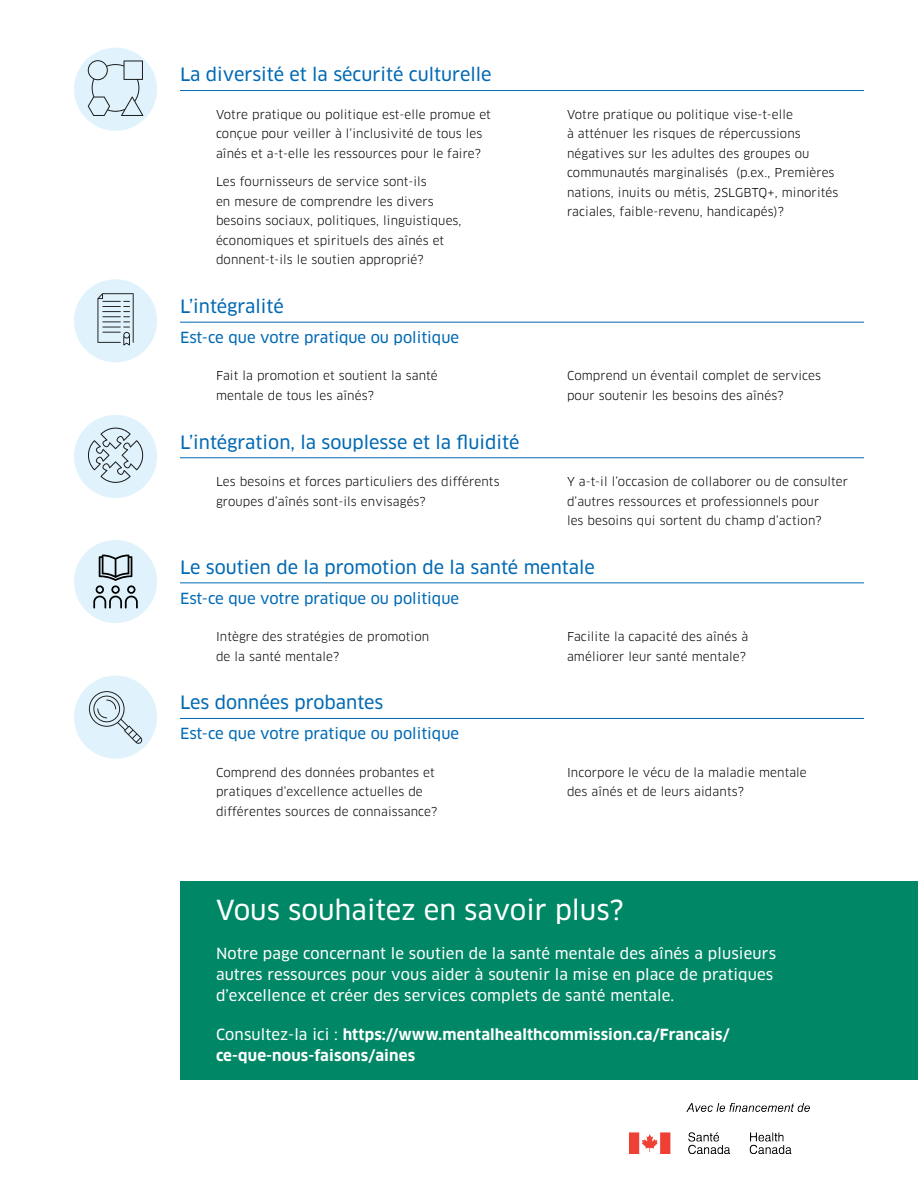
<style>
.page{position:relative;width:918px;height:1188px;background:#fff}
.page>*{position:absolute;margin:0;border:0;box-sizing:border-box;transform-origin:0 0}
.t1{font:27px "Clan OT News";color:#fff}
.H3-underline{font:18px "Clan OT News";color:#0069b3}
.t2{font:15px/21px "Clan OT News";letter-spacing:.01em;color:#fff}
.t3{font:15px "Clan OT News";color:#0069b3}
.t4{font:700 15px/21px "Clan OT";letter-spacing:.01em;color:#fff}
.UL-Check_Box{font:12px/19.5px "Clan OT";letter-spacing:.01em;color:#000}
.s1{font-family:"Clan OT News";font-weight:400}
</style>
<div class="page">
<hr style="left:180px;top:90px;width:684px;height:1px;background:#0069b3">
<hr style="left:180px;top:322px;width:684px;height:1px;background:#0069b3">
<hr style="left:180px;top:457px;width:684px;height:1px;background:#0069b3">
<hr style="left:180px;top:583px;width:684px;height:1px;background:#0069b3">
<hr style="left:180px;top:718px;width:684px;height:1px;background:#0069b3">
<div style="left:74px;top:48px;width:83px;height:83px;background:#e0f3fd;border-radius:50%"></div>
<svg style="left:88px;top:60px;width:55px;height:56px"></svg>
<div style="left:74px;top:279px;width:83px;height:83px;background:#e0f3fd;border-radius:50%"></div>
<svg style="left:97px;top:293px;width:37px;height:52px"></svg>
<div style="left:74px;top:415px;width:83px;height:83px;background:#e0f3fd;border-radius:50%"></div>
<svg style="left:88px;top:428px;width:55px;height:55px"></svg>
<div style="left:74px;top:540px;width:83px;height:83px;background:#e0f3fd;border-radius:50%"></div>
<svg style="left:93px;top:555px;width:45px;height:54px"></svg>
<div style="left:74px;top:676px;width:83px;height:83px;background:#e0f3fd;border-radius:50%"></div>
<svg style="left:89px;top:691px;width:53px;height:53px"></svg>
<div style="left:180px;top:881px;width:738px;height:198px;background:#008765"></div>
<img style="left:630px;top:1103px;width:180px;height:50px">
<p class="H3-underline" style="left:180px;top:64px;width:313px">La diversité et la sécurité culturelle</p>
<p class="UL-Check_Box" style="left:216px;top:105px;width:276px">Votre pratique ou politique est-elle promue et conçue pour veiller à l’inclusivité de tous les aînés et a-t-elle les ressources pour le faire?</p>
<p class="UL-Check_Box" style="left:216px;top:172px;width:247px">Les fournisseurs de service sont-ils<br>en mesure de comprendre les divers besoins sociaux, politiques, linguistiques, économiques et spirituels des aînés et donnent-t-ils le soutien approprié?</p>
<p class="UL-Check_Box" style="left:567px;top:105px;width:273px">Votre pratique ou politique vise-t-elle<br>à atténuer les risques de répercussions négatives sur les adultes des groupes ou communautés marginalisés (p.ex., Premières nations, inuits ou métis, 2SLGBTQ+, minorités raciales, faible-revenu, handicapés)?</p>
<p class="H3-underline" style="left:180px;top:296px;width:105px">L’intégralité</p>
<h4 class="t3" style="left:180px;top:329px;width:281px">Est-ce que votre pratique ou politique</h4>
<p class="UL-Check_Box" style="left:216px;top:366px;width:223px">Fait la promotion et soutient la santé mentale de tous les aînés?</p>
<p class="UL-Check_Box" style="left:567px;top:366px;width:256px">Comprend un éventail complet de services pour soutenir les besoins des aînés?</p>
<p class="H3-underline" style="left:180px;top:431px;width:341px">L’intégration, la souplesse et la fluidité</p>
<p class="UL-Check_Box" style="left:216px;top:472px;width:285px">Les besoins et forces particuliers des différents groupes d’aînés sont-ils envisagés?</p>
<p class="UL-Check_Box" style="left:567px;top:472px;width:283px">Y a-t-il l’occasion de collaborer ou de consulter d’autres ressources et professionnels pour<br>les besoins qui sortent du champ d’action?</p>
<p class="H3-underline" style="left:180px;top:556px;width:416px">Le soutien de la promotion de la santé mentale</p>
<h4 class="t3" style="left:180px;top:589px;width:281px">Est-ce que votre pratique ou politique</h4>
<p class="UL-Check_Box" style="left:216px;top:627px;width:215px">Intègre des stratégies de promotion de la santé mentale?</p>
<p class="UL-Check_Box" style="left:567px;top:627px;width:183px">Facilite la capacité des aînés à améliorer leur santé mentale?</p>
<p class="H3-underline" style="left:180px;top:692px;width:205px">Les données probantes</p>
<h4 class="t3" style="left:180px;top:725px;width:281px">Est-ce que votre pratique ou politique</h4>
<p class="UL-Check_Box" style="left:216px;top:763px;width:223px">Comprend des données probantes et pratiques d’excellence actuelles de différentes sources de connaissance?</p>
<p class="UL-Check_Box" style="left:567px;top:763px;width:241px">Incorpore le vécu de la maladie mentale des aînés et de leurs aidants?</p>
<h2 class="t1" style="left:216px;top:894px;width:409px">Vous souhaitez en savoir plus?</h2>
<p class="t2" style="left:216px;top:943px;width:562px">Notre page concernant le soutien de la santé mentale des aînés a plusieurs autres ressources pour vous aider à soutenir la mise en place de pratiques d’excellence et créer des services complets de santé mentale.</p>
<p class="t4" style="left:216px;top:1024px;width:515px"><span class="s1">Consultez-la ici :</span> https://www.mentalhealthcommission.ca/Francais/ ce-que-nous-faisons/aines</p>
</div>
